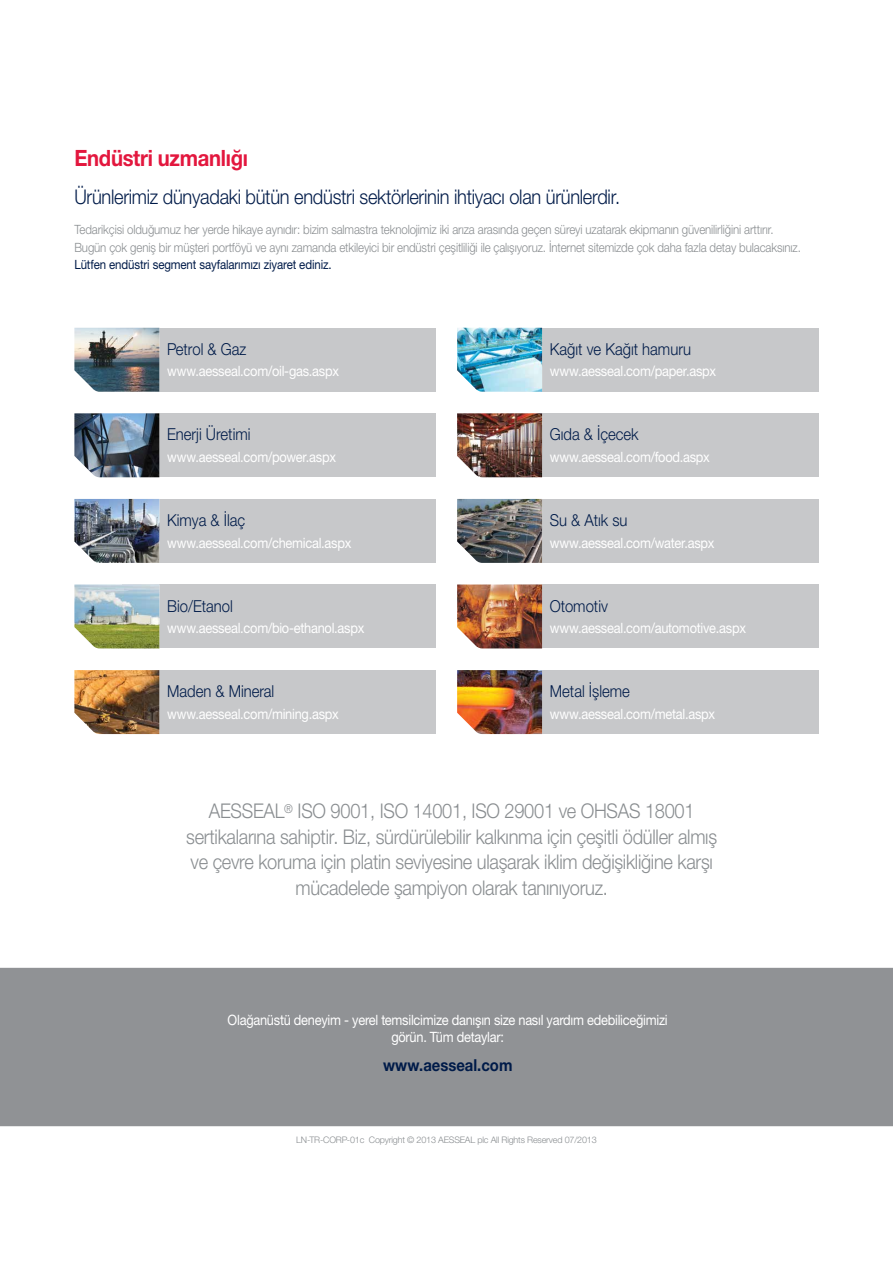
<style>
.page{position:relative;width:893px;height:1263px;background:#fff}
.page>*{position:absolute;margin:0;border:0;box-sizing:border-box;transform-origin:0 0}
.t1{font:700 22.5px "Helvetica Neue LTW1 G";letter-spacing:-.015em;color:#e3173e;scale:.9 1}
.t2{font:300 20.25px/25.5px "Helvetica Neue LTW1 G";letter-spacing:-.015em;color:#898d90;text-align:center;scale:.9 1}
.t3{font:300 20.25px "Helvetica Neue LTW1 G";letter-spacing:-.015em;color:#001b49;scale:.9 1}
.t4{font:300 16.5px "Helvetica Neue LTW1 G";color:#001b49;scale:.9 1}
.t5{font:700 16.5px "Helvetica Neue LTW1 G";color:#001b49;scale:.9 1}
.t6{font:14.25px/17.2px "Helvetica Neue LTW1 G";letter-spacing:-.02em;color:#fff;text-align:center;scale:.9 1}
.t7{font:300 12.75px/17.2px "Helvetica Neue LTW1 G";letter-spacing:-.01em;color:#898d90;scale:.9 1}
.t8{font:12.75px "Helvetica Neue LTW1 G";letter-spacing:-.01em;color:#001b49;scale:.9 1}
.t9{font:300 9px "Helvetica Neue LTW1 G";letter-spacing:-.02em;color:#898d90}
</style>
<div class="page">
<div style="left:0;top:968px;width:893px;height:159px;background:#909295"></div>
<div style="left:504px;top:328px;width:315px;height:64px;background:#c7c8ca"></div>
<div style="left:122px;top:328px;width:314px;height:64px;background:#c7c8ca"></div>
<div style="left:122px;top:413px;width:314px;height:64px;background:#c7c8ca"></div>
<div style="left:122px;top:499px;width:314px;height:64px;background:#c7c8ca"></div>
<div style="left:123px;top:584px;width:313px;height:64px;background:#c7c8ca"></div>
<div style="left:122px;top:670px;width:314px;height:64px;background:#c7c8ca"></div>
<div style="left:505px;top:670px;width:314px;height:64px;background:#c7c8ca"></div>
<div style="left:504px;top:413px;width:315px;height:64px;background:#c7c8ca"></div>
<div style="left:504px;top:584px;width:315px;height:64px;background:#c7c8ca"></div>
<div style="left:504px;top:499px;width:315px;height:64px;background:#c7c8ca"></div>
<img style="left:457px;top:328px;width:85px;height:64px">
<img style="left:457px;top:413px;width:85px;height:64px">
<img style="left:457px;top:499px;width:85px;height:64px">
<img style="left:457px;top:584px;width:85px;height:64px">
<img style="left:457px;top:670px;width:85px;height:64px">
<img style="left:74px;top:328px;width:85px;height:64px">
<img style="left:74px;top:413px;width:85px;height:64px">
<img style="left:74px;top:499px;width:85px;height:64px">
<img style="left:74px;top:584px;width:85px;height:64px">
<img style="left:74px;top:670px;width:85px;height:64px">
<h1 class="t1" style="left:74px;top:144px;width:194px">Endüstri uzmanlığı</h1>
<h2 class="t3" style="left:74px;top:185px;width:608px">Ürünlerimiz dünyadaki bütün endüstri sektörlerinin ihtiyacı olan ürünlerdir.</h2>
<p class="t7" style="left:74px;top:221px;width:809px">Tedarikçisi olduğumuz her yerde hikaye aynıdır: bizim salmastra teknolojimiz iki arıza arasında geçen süreyi uzatarak ekipmanın güvenilirliğini arttırır.<br>Bugün çok geniş bir müşteri portföyü ve aynı zamanda etkileyici bir endüstri çeşitliliği ile çalışıyoruz. İnternet sitemizde çok daha fazla detay bulacaksınız.</p>
<p class="t8" style="left:74px;top:256px;width:287px">Lütfen endüstri segment sayfalarımızı ziyaret ediniz.</p>
<p class="t4" style="left:167px;top:339px;width:90px">Petrol &amp; Gaz</p>
<p class="t6" style="left:167px;top:363px;width:192px">www.aesseal.com/oil-gas.aspx</p>
<p class="t4" style="left:550px;top:339px;width:158px">Kağıt ve Kağıt hamuru</p>
<p class="t6" style="left:550px;top:363px;width:186px">www.aesseal.com/paper.aspx</p>
<p class="t4" style="left:167px;top:424px;width:94px">Enerji Üretimi</p>
<p class="t6" style="left:167px;top:448px;width:189px">www.aesseal.com/power.aspx</p>
<p class="t4" style="left:550px;top:424px;width:100px">Gıda &amp; İçecek</p>
<p class="t6" style="left:550px;top:448px;width:179px">www.aesseal.com/food.aspx</p>
<p class="t4" style="left:167px;top:510px;width:88px">Kimya &amp; İlaç</p>
<p class="t6" style="left:167px;top:534px;width:206px">www.aesseal.com/chemical.aspx</p>
<p class="t4" style="left:550px;top:510px;width:88px">Su &amp; Atık su</p>
<p class="t6" style="left:550px;top:534px;width:185px">www.aesseal.com/water.aspx</p>
<p class="t4" style="left:167px;top:596px;width:74px">Bio/Etanol</p>
<p class="t6" style="left:167px;top:619px;width:221px">www.aesseal.com/bio-ethanol.aspx</p>
<p class="t4" style="left:550px;top:596px;width:66px">Otomotiv</p>
<p class="t6" style="left:550px;top:619px;width:219px">www.aesseal.com/automotive.aspx</p>
<p class="t4" style="left:167px;top:681px;width:121px">Maden &amp; Mineral</p>
<p class="t6" style="left:167px;top:705px;width:192px">www.aesseal.com/mining.aspx</p>
<p class="t4" style="left:550px;top:681px;width:90px">Metal İşleme</p>
<p class="t6" style="left:550px;top:705px;width:185px">www.aesseal.com/metal.aspx</p>
<p class="t2" style="left:186px;top:798px;width:591px">AESSEAL<sup>®</sup> ISO 9001, ISO 14001, ISO 29001 ve OHSAS 18001 sertikalarına sahiptir. Biz, sürdürülebilir kalkınma için çeşitli ödüller almış ve çevre koruma için platin seviyesine ulaşarak iklim değişikliğine karşı mücadelede şampiyon olarak tanınıyoruz.</p>
<p class="t6" style="left:228px;top:1011px;width:491px">Olağanüstü deneyim - yerel temsilcimize danışın size nasıl yardım edebiliceğimizi görün. Tüm detaylar:</p>
<p class="t5" style="left:383px;top:1055px;width:145px">www.aesseal.com</p>
<p class="t9" style="left:296px;top:1135px;width:302px">LN-TR-CORP-01c Copyright © 2013 AESSEAL plc All Rights Reserved 07/2013</p>
</div>
